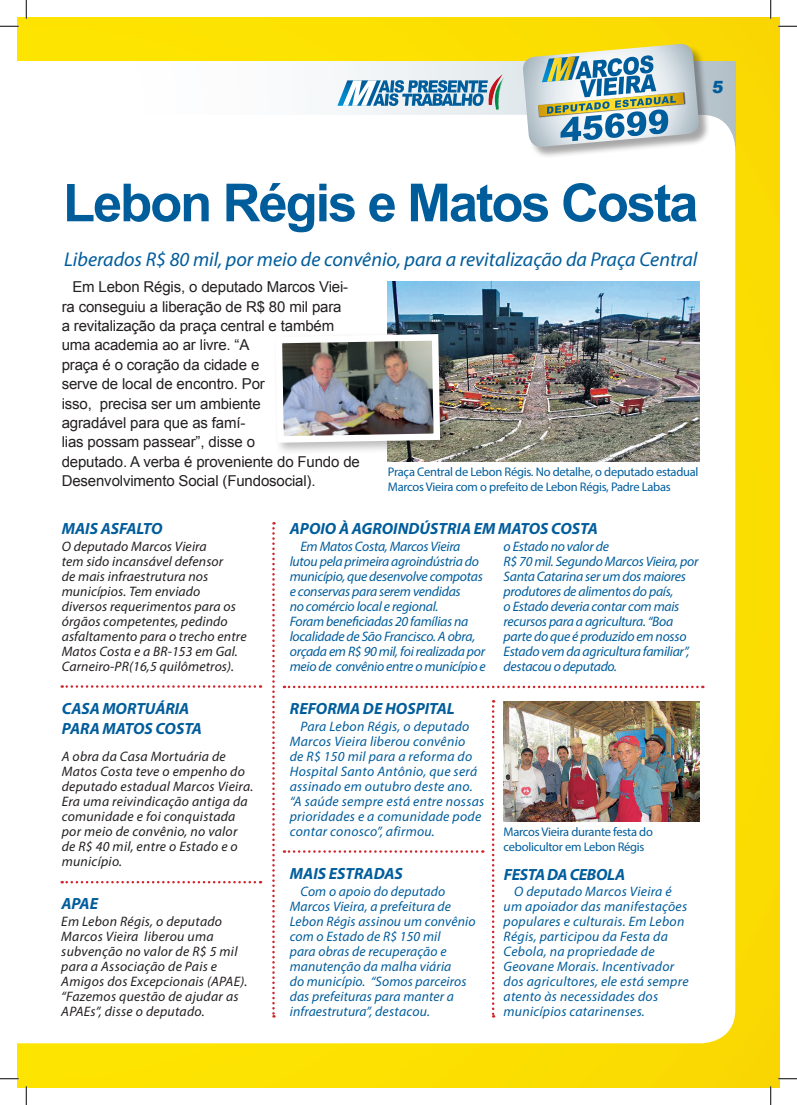
<style>
.page{position:relative;width:797px;height:1105px;background:#fff}
.page>*{position:absolute;margin:0;border:0;box-sizing:border-box;transform-origin:0 0}
.t1{font:700 52.5px "Arial";letter-spacing:-.04em;color:#005d9c}
.t2{font:italic 20px "Myriad Pro";color:#005d9c}
.t3{font:900 16.88px "Arial";color:#005d9c}
.t4{font:italic 700 16.25px/20px "Myriad Pro";color:#005d9c}
.t5{font:italic 700 16.25px "Myriad Pro";letter-spacing:-.02em;color:#005d9c}
.t6{font:15px/19.4px "Arial";letter-spacing:-.01em;color:#231f20}
.t7{font:italic 13.75px/15px "Myriad Pro";letter-spacing:.01em;color:#005d9c}
.t8{font:italic 13.75px/15px "Myriad Pro";letter-spacing:.015em;color:#231f20}
.t9{font:italic 13.75px/15px "Myriad Pro";letter-spacing:-.02em;color:#005d9c}
.t10{font:12.5px/15px "Myriad Pro";letter-spacing:-.02em;color:#005d9c}
</style>
<div class="page">
<div style="left:17px;top:17px;width:762px;height:1070px;background:#fbde01"></div>
<svg style="left:17px;top:62px;width:718px;height:53px;background:#f4f6f8"></svg>
<div style="left:17px;top:115px;width:718px;height:928px;background:#fff"></div>
<div style="left:523px;top:45px;width:187px;height:114px;background:#231f20;opacity:.4"></div>
<svg style="left:522px;top:44px;width:177px;height:104px;background:#acbfb1"></svg>
<svg style="left:337px;top:73px;width:168px;height:38px;background:#9dbed3"></svg>
<img style="left:388px;top:281px;width:311px;height:180px">
<svg style="left:272px;top:522px;width:3px;height:496px"></svg>
<svg style="left:492px;top:700px;width:2px;height:318px"></svg>
<svg style="left:62px;top:685px;width:199px;height:3px"></svg>
<svg style="left:62px;top:881px;width:199px;height:2px"></svg>
<svg style="left:284px;top:850px;width:199px;height:3px"></svg>
<svg style="left:284px;top:686px;width:419px;height:2px"></svg>
<img style="left:503px;top:701px;width:196px;height:120px">
<div style="left:273px;top:331px;width:180px;height:124px;background:#231f20;opacity:.3"></div>
<img style="left:272px;top:331px;width:171px;height:115px">
<svg style="left:0;top:25px;width:19px;height:2px"></svg>
<svg style="left:778px;top:25px;width:19px;height:2px"></svg>
<svg style="left:0;top:1078px;width:19px;height:1px"></svg>
<svg style="left:778px;top:1078px;width:19px;height:1px"></svg>
<svg style="left:25px;top:0;width:2px;height:19px"></svg>
<svg style="left:25px;top:1086px;width:2px;height:19px"></svg>
<svg style="left:770px;top:0;width:1px;height:19px"></svg>
<svg style="left:770px;top:1086px;width:1px;height:19px"></svg>
<p class="t3" style="left:712px;top:74px;width:15px">5</p>
<h1 class="t1" style="left:63px;top:168px;width:637px">Lebon Régis e Matos Costa</h1>
<h2 class="t2" style="left:64px;top:247px;width:634px">Liberados R$ 80 mil, por meio de convênio, para a revitalização da Praça Central</h2>
<p class="t6" style="left:62px;top:277px;width:300px;text-indent:11px">Em Lebon Régis, o deputado Marcos Viei&shy;ra conseguiu a liberação de R$ 80 mil para<br>a revitalização da praça central e também uma academia ao ar livre. “A<br>praça é o coração da cidade e<br>serve de local de encontro. Por<br>isso, precisa ser um ambiente<br>agradável para que as famí-<br>lias possam passear”, disse o<br>deputado. A verba é proveniente do Fundo de Desenvolvimento Social (Fundosocial).</p>
<p class="t10" style="left:388px;top:464px;width:312px">Praça Central de Lebon Régis. No detalhe, o deputado estadual<br>Marcos Vieira com o prefeito de Lebon Régis, Padre Labas</p>
<p class="t4" style="left:62px;top:518px;width:102px">MAIS ASFALTO</p>
<p class="t4" style="left:290px;top:517px;width:309px">APOIO À AGROINDÚSTRIA EM MATOS COSTA</p>
<p class="t8" style="left:62px;top:539px;width:186px">O deputado Marcos Vieira<br>tem sido incansável defensor<br>de mais infraestrutura nos municípios. Tem enviado diversos requerimentos para os órgãos competentes, pedindo asfaltamento para o trecho entre<br>Matos Costa e a BR-153 em Gal.<br>Carneiro-PR(16,5 quilômetros).</p>
<p class="t9" style="left:290px;top:539px;width:197px;text-indent:11px">Em Matos Costa, Marcos Vieira lutou pela primeira agroindústria do município, que desenvolve compotas e conservas para serem vendidas<br>no comércio local e regional.<br>Foram beneficiadas 20 famílias na localidade de São Francisco. A obra, orçada em R$ 90 mil, foi realizada por meio de convênio entre o município e</p>
<p class="t9" style="left:503px;top:539px;width:196px">o Estado no valor de<br>R$ 70 mil. Segundo Marcos Vieira, por<br>Santa Catarina ser um dos maiores produtores de alimentos do país,<br>o Estado deveria contar com mais recursos para a agricultura. “Boa parte do que é produzido em nosso<br>Estado vem da agricultura familiar”, destacou o deputado.</p>
<p class="t4" style="left:62px;top:698px;width:142px">CASA MORTUÁRIA<br>PARA MATOS COSTA</p>
<p class="t8" style="left:62px;top:749px;width:193px">A obra da Casa Mortuária de<br>Matos Costa teve o empenho do deputado estadual Marcos Vieira.<br>Era uma reivindicação antiga da comunidade e foi conquistada por meio de convênio, no valor de R$ 40 mil, entre o Estado e o município.</p>
<p class="t4" style="left:61px;top:893px;width:38px">APAE</p>
<p class="t8" style="left:61px;top:914px;width:188px">Em Lebon Régis, o deputado<br>Marcos Vieira liberou uma subvenção no valor de R$ 5 mil para a Associação de Pais e<br>Amigos dos Excepcionais (APAE). “Fazemos questão de ajudar as<br>APAEs”, disse o deputado.</p>
<p class="t4" style="left:290px;top:698px;width:166px">REFORMA DE HOSPITAL</p>
<p class="t7" style="left:290px;top:719px;width:196px;text-indent:11px">Para Lebon Régis, o deputado<br>Marcos Vieira liberou convênio<br>de R$ 150 mil para a reforma do<br>Hospital Santo Antônio, que será assinado em outubro deste ano. “A saúde sempre está entre nossas prioridades e a comunidade pode contar conosco”, afirmou.</p>
<p class="t4" style="left:290px;top:863px;width:114px">MAIS ESTRADAS</p>
<p class="t7" style="left:290px;top:884px;width:187px;text-indent:11px">Com o apoio do deputado<br>Marcos Vieira, a prefeitura de<br>Lebon Régis assinou um convênio com o Estado de R$ 150 mil<br>para obras de recuperação e manutenção da malha viária<br>do município. “Somos parceiros das prefeituras para manter a infraestrutura”, destacou.</p>
<p class="t10" style="left:503px;top:824px;width:151px">Marcos Vieira durante festa do cebolicultor em Lebon Régis</p>
<p class="t5" style="left:504px;top:864px;width:123px">FESTA DA CEBOLA</p>
<p class="t7" style="left:503px;top:884px;width:186px;text-indent:11px">O deputado Marcos Vieira é um apoiador das manifestações populares e culturais. Em Lebon<br>Régis, participou da Festa da<br>Cebola, na propriedade de<br>Geovane Morais. Incentivador dos agricultores, ele está sempre atento às necessidades dos municípios catarinenses.</p>
</div>
